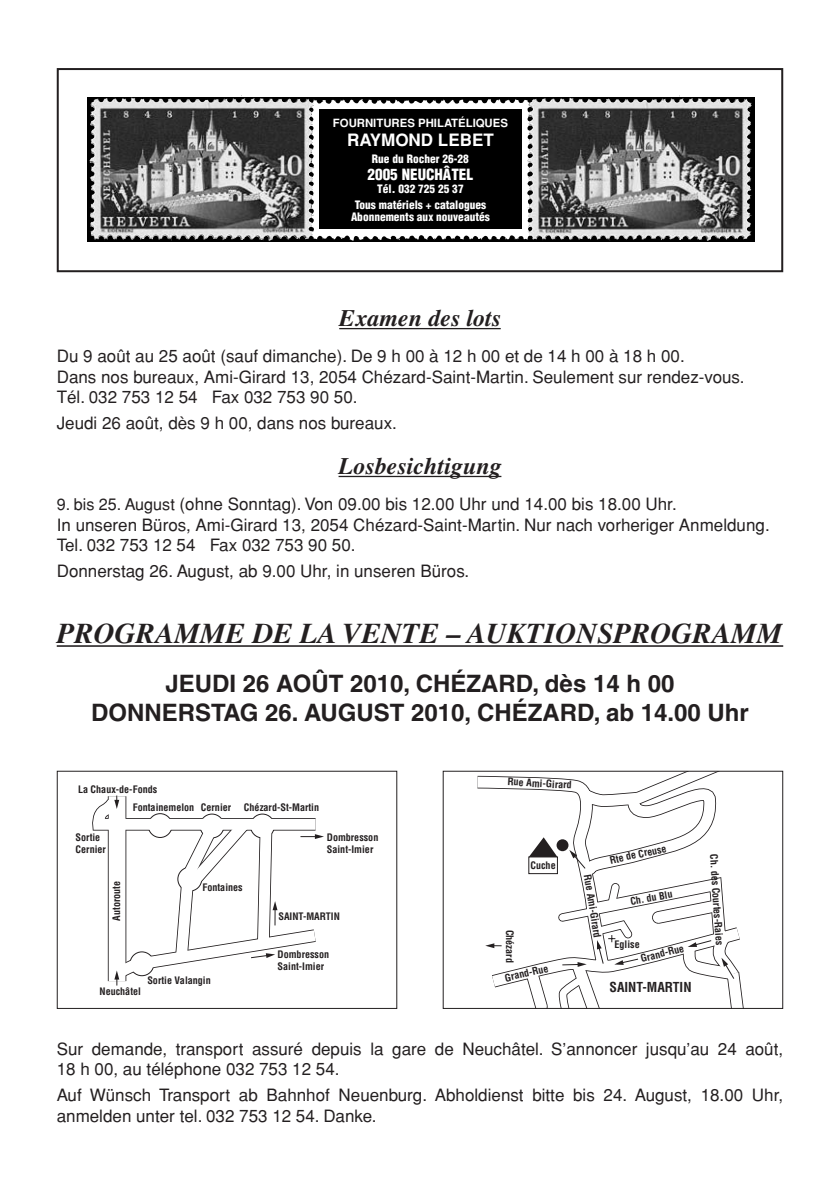
<style>
.page{position:relative;width:840px;height:1191px;background:#fff}
.page>*{position:absolute;margin:0;border:0;box-sizing:border-box;transform-origin:0 0}
.t1{font:italic 700 29px "Times";color:#231f20}
.t2{font:700 24px/28.8px "Helvetica";color:#231f20;text-align:center}
.t3{font:italic 700 24px "Times";color:#231f20}
.t4{font:17px/20.4px "Helvetica";color:#231f20}
.t5{font:700 17px "Helvetica";color:#fff}
.t6{font:900 condensed 15.2px "Helvetica";color:#fff}
.t7{font:700 condensed 13.4px "Helvetica";color:#231f20}
.t8{font:900 condensed 11.4px/16px "Helvetica";color:#fff;text-align:center}
.t9{font:700 11.4px "Helvetica";color:#fff}
.t10{font:700 condensed 10px/12.2px "Helvetica";color:#231f20}
.s1{font-size:16.2px}
</style>
<div class="page">
<hr style="left:339px;top:328px;width:161px;height:1px;background:#231f20">
<hr style="left:338px;top:476px;width:163px;height:1px;background:#231f20">
<hr style="left:57px;top:645px;width:725px;height:2px;background:#231f20">
<svg style="left:92px;top:795px;width:232px;height:191px"></svg>
<div style="left:57px;top:770px;width:340px;height:239px;border:1px solid #231f20"></div>
<svg style="left:477px;top:772px;width:241px;height:17px"></svg>
<svg style="left:480px;top:783px;width:264px;height:224px"></svg>
<div style="left:442px;top:770px;width:340px;height:239px;border:1px solid #231f20"></div>
<div style="left:57px;top:68px;width:725px;height:204px;border:2px solid #231f20"></div>
<svg style="left:89px;top:99px;width:662px;height:143px;background:#7e7e7e"></svg>
<div style="left:319px;top:109px;width:202px;height:120px;background:#000"></div>
<img style="left:89px;top:97px;width:126px;height:64px">
<img style="left:526px;top:97px;width:126px;height:64px">
<p class="t9" style="left:333px;top:119px;width:176px">FOURNITURES PHILATÉLIQUES</p>
<p class="t5" style="left:347px;top:134px;width:148px">RAYMOND LEBET</p>
<p class="t8" style="left:372px;top:152px;width:98px">Rue du Rocher 26-28</p>
<p class="t6" style="left:367px;top:169px;width:107px">2005 NEUCHÂTEL</p>
<p class="t8" style="left:354px;top:181px;width:133px">Tél. 032 725 25 37<br>Tous matériels + catalogues</p>
<p class="t8" style="left:351px;top:210px;width:140px">Abonnements aux nouveautés</p>
<h2 class="t3" style="left:339px;top:309px;width:163px">Examen des lots</h2>
<p class="t4" style="left:57px;top:348px;width:689px">Du 9 août au 25 août (sauf dimanche). De 9 h 00 à 12 h 00 et de 14 h 00 à 18 h 00.<br>Dans nos bureaux, Ami-Girard 13, 2054 Chézard-Saint-Martin. Seulement sur rendez-vous.<br>Tél. 032 753 12 54 Fax 032 753 90 50.</p>
<p class="t4" style="left:57px;top:414px;width:341px">Jeudi 26 août, dès 9 h 00, dans nos bureaux.</p>
<h2 class="t3" style="left:338px;top:457px;width:164px">Losbesichtigung</h2>
<p class="t4" style="left:57px;top:495px;width:714px"><span class="s1">9. bis 25. August</span> (ohne Sonntag). Von 09.00 bis 12.00 Uhr und 14.00 bis 18.00 Uhr.<br>In unseren Büros, Ami-Girard 13, 2054 Chézard-Saint-Martin. Nur nach vorheriger Anmeldung.<br>Tel. 032 753 12 54 Fax 032 753 90 50.</p>
<p class="t4" style="left:57px;top:562px;width:414px">Donnerstag 26. August, ab 9.00 Uhr, in unseren Büros.</p>
<h1 class="t1" style="left:57px;top:623px;width:727px">PROGRAMME DE LA VENTE – AUKTIONSPROGRAMM</h1>
<h2 class="t2" style="left:91px;top:672px;width:659px">JEUDI 26 AOÛT 2010, CHÉZARD, dès 14 h 00<br>DONNERSTAG 26. AUGUST 2010, CHÉZARD, ab 14.00 Uhr</h2>
<p class="t10" style="left:78px;top:783px;width:81px">La Chaux-de-Fonds</p>
<p class="t10" style="left:76px;top:832px;width:32px">Sortie<br>Cernier</p>
<p class="t10" style="left:111px;top:920px;width:41px;rotate:-90deg">Autoroute</p>
<p class="t10" style="left:133px;top:802px;width:100px">Fontainemelon Cernier</p>
<p class="t10" style="left:244px;top:801px;width:77px">Chézard-St-Martin</p>
<p class="t10" style="left:326px;top:832px;width:53px">Dombresson<br>Saint-Imier</p>
<p class="t10" style="left:202px;top:882px;width:42px">Fontaines</p>
<p class="t10" style="left:278px;top:911px;width:63px">SAINT-MARTIN</p>
<p class="t10" style="left:277px;top:949px;width:53px">Dombresson<br>Saint-Imier</p>
<p class="t10" style="left:147px;top:975px;width:65px">Sortie Valangin</p>
<p class="t10" style="left:99px;top:985px;width:43px">Neuchâtel</p>
<p class="t10" style="left:507px;top:776px;width:66px;rotate:3deg">Rue Ami-Girard</p>
<p class="t10" style="left:530px;top:860px;width:27px">Cuche</p>
<p class="t10" style="left:514px;top:929px;width:35px;rotate:90deg">Chézard</p>
<p class="t10" style="left:503px;top:973px;width:46px;rotate:-13deg">Grand-Rue</p>
<p class="t10" style="left:592px;top:873px;width:66px;rotate:81deg">Rue Ami-Girard</p>
<p class="t10" style="left:608px;top:855px;width:59px;rotate:-13deg">Rte de Creuse</p>
<p class="t10" style="left:629px;top:896px;width:44px;rotate:-10deg">Ch. du Blu</p>
<p class="t10" style="left:614px;top:939px;width:27px">Eglise</p>
<p class="t10" style="left:639px;top:953px;width:46px;rotate:-14deg">Grand-Rue</p>
<p class="t7" style="left:609px;top:982px;width:83px">SAINT-MARTIN</p>
<p class="t10" style="left:718px;top:853px;width:93px;rotate:86deg">Ch. des Courtes-Raies</p>
<p class="t4" style="left:57px;top:1040px;width:727px">Sur demande, transport assuré depuis la gare de Neuchâtel. S’annoncer jusqu’au 24 août,<br>18 h 00, au téléphone 032 753 12 54.</p>
<p class="t4" style="left:57px;top:1086px;width:727px">Auf Wünsch Transport ab Bahnhof Neuenburg. Abholdienst bitte bis 24. August, 18.00 Uhr, anmelden unter tel. 032 753 12 54. Danke.</p>
</div>
